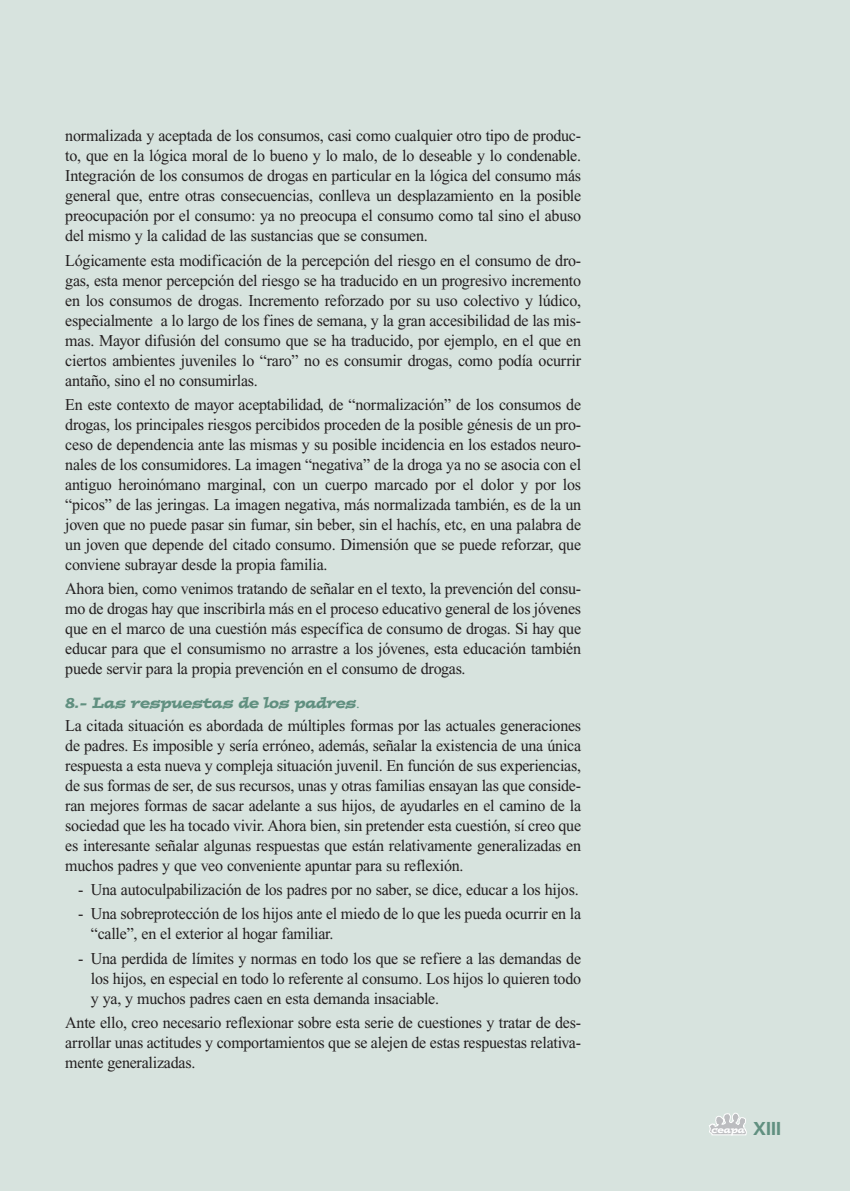
<style>
.page{position:relative;width:850px;height:1191px;background:#fff}
.page>*{position:absolute;margin:0;border:0;box-sizing:border-box;transform-origin:0 0}
.t1{font:16.5px/20px "Times";letter-spacing:-.015em;color:#231f20;text-align:justify}
.t2{font:italic 15px "Postino";letter-spacing:-.02em;color:#619080}
.t3{font:italic 9.45px "Postino";letter-spacing:-.01em;color:#fff}
.s1{font-family:"Times";font-style:normal}
.s2{font-family:"Univers";font-weight:700;font-style:normal;font-size:18px;color:#619080}
</style>
<div class="page">
<div style="left:0;top:1px;width:849px;height:1189px;background:#d7e3de"></div>
<svg style="left:709px;top:1112px;width:37px;height:22px"></svg>
<p class="t1" style="left:65px;top:127px;width:517px">normalizada y aceptada de los consumos, casi como cualquier otro tipo de produc&shy;to, que en la lógica moral de lo bueno y lo malo, de lo deseable y lo condenable.<br>Integración de los consumos de drogas en particular en la lógica del consumo más general que, entre otras consecuencias, conlleva un desplazamiento en la posible preocupación por el consumo: ya no preocupa el consumo como tal sino el abuso del mismo y la calidad de las sustancias que se consumen.</p>
<p class="t1" style="left:65px;top:251px;width:517px">Lógicamente esta modificación de la percepción del riesgo en el consumo de dro&shy;gas, esta menor percepción del riesgo se ha traducido en un progresivo incremento en los consumos de drogas. Incremento reforzado por su uso colectivo y lúdico, especialmente a lo largo de los fines de semana, y la gran accesibilidad de las mis&shy;mas. Mayor difusión del consumo que se ha traducido, por ejemplo, en el que en ciertos ambientes juveniles lo “raro” no es consumir drogas, como podía ocurrir antaño, sino el no consumirlas.</p>
<p class="t1" style="left:65px;top:396px;width:517px">En este contexto de mayor aceptabilidad, de “normalización” de los consumos de drogas, los principales riesgos percibidos proceden de la posible génesis de un pro&shy;ceso de dependencia ante las mismas y su posible incidencia en los estados neuro&shy;nales de los consumidores. La imagen “negativa” de la droga ya no se asocia con el antiguo heroinómano marginal, con un cuerpo marcado por el dolor y por los “picos” de las jeringas. La imagen negativa, más normalizada también, es de la un joven que no puede pasar sin fumar, sin beber, sin el hachís, etc, en una palabra de un joven que depende del citado consumo. Dimensión que se puede reforzar, que conviene subrayar desde la propia familia.</p>
<p class="t1" style="left:65px;top:580px;width:517px">Ahora bien, como venimos tratando de señalar en el texto, la prevención del consu&shy;mo de drogas hay que inscribirla más en el proceso educativo general de los jóvenes que en el marco de una cuestión más específica de consumo de drogas. Si hay que educar para que el consumismo no arrastre a los jóvenes, esta educación también puede servir para la propia prevención en el consumo de drogas.</p>
<p class="t2" style="left:65px;top:696px;width:296px">8.- Las respuestas de los padres<span class="s1">.</span></p>
<p class="t1" style="left:65px;top:717px;width:517px">La citada situación es abordada de múltiples formas por las actuales generaciones de padres. Es imposible y sería erróneo, además, señalar la existencia de una única respuesta a esta nueva y compleja situación juvenil. En función de sus experiencias, de sus formas de ser, de sus recursos, unas y otras familias ensayan las que conside&shy;ran mejores formas de sacar adelante a sus hijos, de ayudarles en el camino de la sociedad que les ha tocado vivir. Ahora bien, sin pretender esta cuestión, sí creo que es interesante señalar algunas respuestas que están relativamente generalizadas en muchos padres y que veo conveniente apuntar para su reflexión.</p>
<p class="t1" style="left:78px;top:881px;width:502px">- Una autoculpabilización de los padres por no saber, se dice, educar a los hijos.</p>
<p class="t1" style="left:91px;top:905px;width:492px;text-indent:-13px">- Una sobreprotección de los hijos ante el miedo de lo que les pueda ocurrir en la “calle”, en el exterior al hogar familiar.</p>
<p class="t1" style="left:91px;top:949px;width:492px;text-indent:-13px">- Una perdida de límites y normas en todo los que se refiere a las demandas de los hijos, en especial en todo lo referente al consumo. Los hijos lo quieren todo y ya, y muchos padres caen en esta demanda insaciable.</p>
<p class="t1" style="left:65px;top:1013px;width:517px">Ante ello, creo necesario reflexionar sobre esta serie de cuestiones y tratar de des&shy;arrollar unas actitudes y comportamientos que se alejen de estas respuestas relativa&shy;mente generalizadas.</p>
<p class="t3" style="left:711px;top:1125px;width:71px">ceapa <span class="s2">XIII</span></p>
</div>
